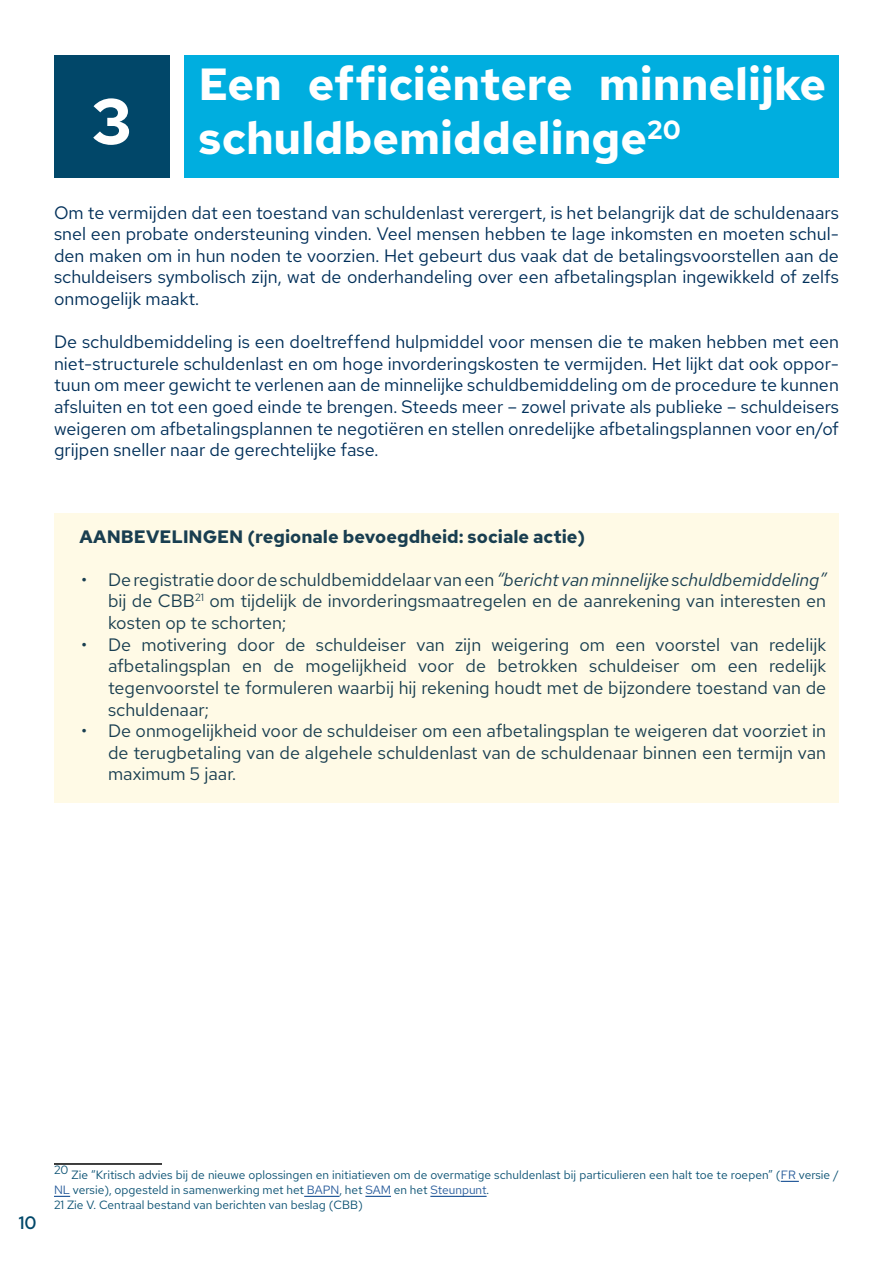
<style>
.page{position:relative;width:893px;height:1263px;background:#fff}
.page>*{position:absolute;margin:0;border:0;box-sizing:border-box;transform-origin:0 0}
.t1{font:700 64.5px "Red Hat Text";color:#fff}
.t2{font:700 45px/54px "Red Hat Text";color:#fff}
.t3{font:18px/21.6px "Red Hat Text";color:#002f59;text-align:justify}
.t4{font:700 18px "Red Hat Text";color:#002f59}
.t5{font:500 18px "Red Hat Text";color:#014769}
.t6{font:12px/15px "Red Hat Text";color:#0a5173}
.s1{font-style:italic}
.s2{color:#275b9b}
</style>
<div class="page">
<div style="left:185px;top:55px;width:654px;height:122px;background:#00aedf"></div>
<hr style="left:54px;top:1163px;width:108px;height:2px;background:#000">
<svg style="left:781px;top:1181px;width:18px;height:1px"></svg>
<svg style="left:54px;top:1196px;width:16px;height:1px"></svg>
<hr style="left:304px;top:1196px;width:35px;height:1px;background:#275b9b">
<svg style="left:365px;top:1196px;width:26px;height:1px"></svg>
<hr style="left:430px;top:1196px;width:57px;height:1px;background:#275b9b">
<div style="left:54px;top:513px;width:785px;height:290px;background:#fffae6"></div>
<div style="left:54px;top:55px;width:115px;height:122px;background:#014769"></div>
<h1 class="t1" style="left:91px;top:79px;width:42px">3</h1>
<h2 class="t2" style="left:199px;top:57px;width:629px">Een efficiëntere minnelijke schuldbemiddelinge<sup>20</sup></h2>
<p class="t3" style="left:54px;top:201px;width:786px">Om te vermijden dat een toestand van schuldenlast verergert, is het belangrijk dat de schuldenaars snel een probate ondersteuning vinden. Veel mensen hebben te lage inkomsten en moeten schul&shy;den maken om in hun noden te voorzien. Het gebeurt dus vaak dat de betalingsvoorstellen aan de schuldeisers symbolisch zijn, wat de onderhandeling over een afbetalingsplan ingewikkeld of zelfs onmogelijk maakt.</p>
<p class="t3" style="left:54px;top:331px;width:786px">De schuldbemiddeling is een doeltreffend hulpmiddel voor mensen die te maken hebben met een niet-structurele schuldenlast en om hoge invorderingskosten te vermijden. Het lijkt dat ook oppor&shy;tuun om meer gewicht te verlenen aan de minnelijke schuldbemiddeling om de procedure te kunnen afsluiten en tot een goed einde te brengen. Steeds meer – zowel private als publieke – schuldeisers weigeren om afbetalingsplannen te negotiëren en stellen onredelijke afbetalingsplannen voor en/of grijpen sneller naar de gerechtelijke fase.</p>
<p class="t4" style="left:80px;top:524px;width:507px">AANBEVELINGEN (regionale bevoegdheid: sociale actie)</p>
<p class="t3" style="left:108px;top:568px;width:720px;text-indent:-27px">• De registratie door de schuldbemiddelaar van een <span class="s1">“bericht van minnelijke schuldbemiddeling” </span>bij de CBB<sup>21</sup> om tijdelijk de invorderingsmaatregelen en de aanrekening van interesten en kosten op te schorten;</p>
<p class="t3" style="left:108px;top:633px;width:720px;text-indent:-27px">• De motivering door de schuldeiser van zijn weigering om een voorstel van redelijk afbetalingsplan en de mogelijkheid voor de betrokken schuldeiser om een redelijk tegenvoorstel te formuleren waarbij hij rekening houdt met de bijzondere toestand van de schuldenaar;</p>
<p class="t3" style="left:108px;top:720px;width:720px;text-indent:-27px">• De onmogelijkheid voor de schuldeiser om een afbetalingsplan te weigeren dat voorziet in de terugbetaling van de algehele schuldenlast van de schuldenaar binnen een termijn van maximum 5 jaar.</p>
<p class="t5" style="left:18px;top:1210px;width:20px">10</p>
<p class="t6" style="left:54px;top:1167px;width:786px">20 Zie “Kritisch advies bij de nieuwe oplossingen en initiatieven om de overmatige schuldenlast bij particulieren een halt toe te roepen” (<span class="s2">FR</span> versie /<br><span class="s2">NL</span> versie), opgesteld in samenwerking met het <span class="s2">BAPN</span>, het <span class="s2">SAM</span> en het <span class="s2">Steunpunt</span>.<br>21 Zie V. Centraal bestand van berichten van beslag (CBB)</p>
</div>
